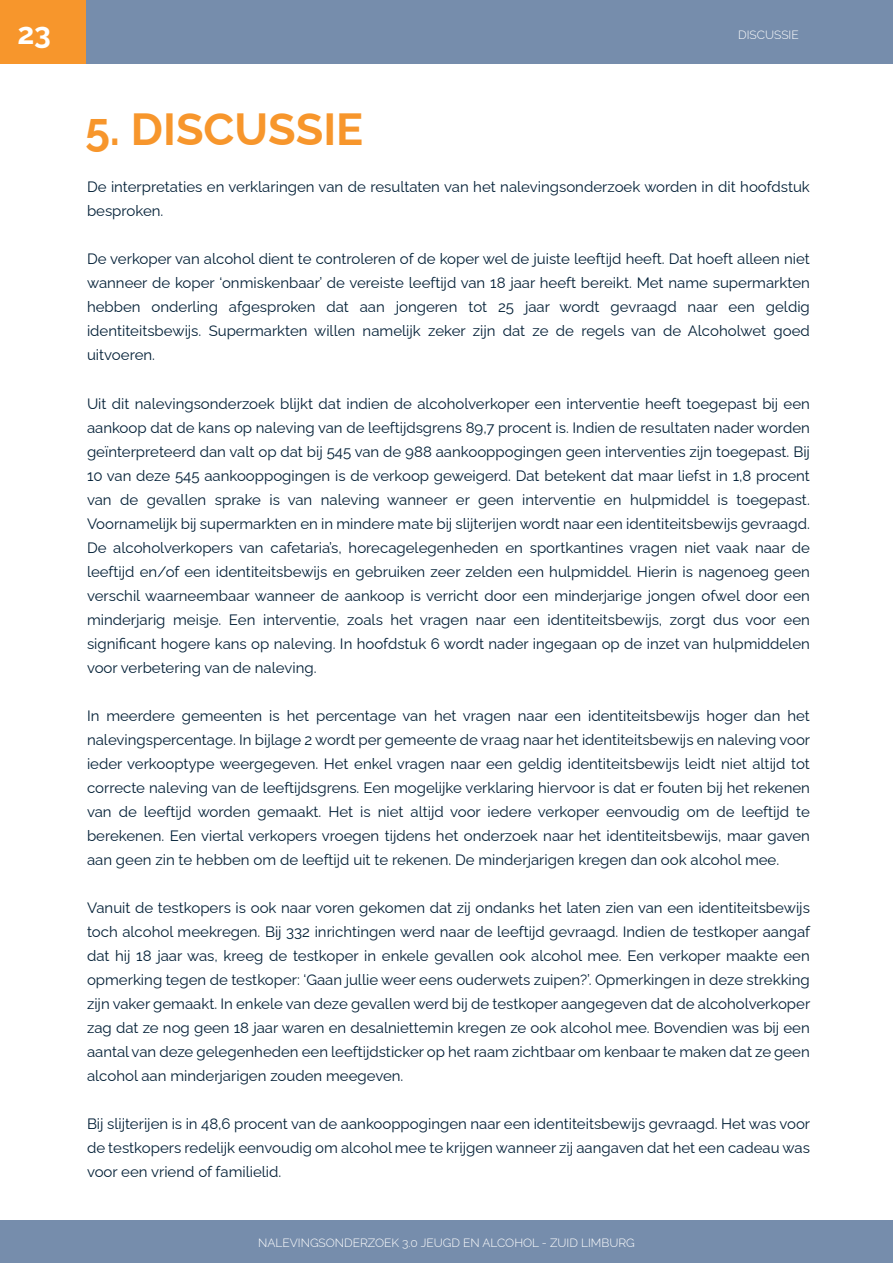
<style>
.page{position:relative;width:893px;height:1263px;background:#fff}
.page>*{position:absolute;margin:0;border:0;box-sizing:border-box;transform-origin:0 0}
.t1{font:700 45px "Raleway";color:#f7962c}
.t2{font:700 30px "Raleway";color:#fff}
.t3{font:15px/24px "Raleway";color:#021f36;text-align:justify}
.t4{font:300 12px "Raleway";color:#fff}
</style>
<div class="page">
<div style="left:0;top:0;width:893px;height:64px;background:#768dac"></div>
<div style="left:0;top:0;width:85px;height:64px;background:#f7962c"></div>
<div style="left:0;top:1220px;width:893px;height:43px;background:#768dac"></div>
<h2 class="t2" style="left:17px;top:9px;width:35px">23</h2>
<p class="t4" style="left:738px;top:25px;width:62px">DISCUSSIE</p>
<h1 class="t1" style="left:85px;top:93px;width:280px">5. DISCUSSIE</h1>
<p class="t3" style="left:87px;top:173px;width:724px">De interpretaties en verklaringen van de resultaten van het nalevingsonderzoek worden in dit hoofdstuk besproken.</p>
<p class="t3" style="left:87px;top:245px;width:724px">De verkoper van alcohol dient te controleren of de koper wel de juiste leeftijd heeft. Dat hoeft alleen niet wanneer de koper ‘onmiskenbaar’ de vereiste leeftijd van 18 jaar heeft bereikt. Met name supermarkten hebben onderling afgesproken dat aan jongeren tot 25 jaar wordt gevraagd naar een geldig identiteitsbewijs. Supermarkten willen namelijk zeker zijn dat ze de regels van de Alcoholwet goed uitvoeren.</p>
<p class="t3" style="left:87px;top:389px;width:724px">Uit dit nalevingsonderzoek blijkt dat indien de alcoholverkoper een interventie heeft toegepast bij een aankoop dat de kans op naleving van de leeftijdsgrens 89,7 procent is. Indien de resultaten nader worden geïnterpreteerd dan valt op dat bij 545 van de 988 aankooppogingen geen interventies zijn toegepast. Bij 10 van deze 545 aankooppogingen is de verkoop geweigerd. Dat betekent dat maar liefst in 1,8 procent van de gevallen sprake is van naleving wanneer er geen interventie en hulpmiddel is toegepast.<br>Voornamelijk bij supermarkten en in mindere mate bij slijterijen wordt naar een identiteitsbewijs gevraagd.<br>De alcoholverkopers van cafetaria’s, horecagelegenheden en sportkantines vragen niet vaak naar de leeftijd en/of een identiteitsbewijs en gebruiken zeer zelden een hulpmiddel. Hierin is nagenoeg geen verschil waarneembaar wanneer de aankoop is verricht door een minderjarige jongen ofwel door een minderjarig meisje. Een interventie, zoals het vragen naar een identiteitsbewijs, zorgt dus voor een significant hogere kans op naleving. In hoofdstuk 6 wordt nader ingegaan op de inzet van hulpmiddelen voor verbetering van de naleving.</p>
<p class="t3" style="left:87px;top:701px;width:725px">In meerdere gemeenten is het percentage van het vragen naar een identiteitsbewijs hoger dan het nalevingspercentage. In bijlage 2 wordt per gemeente de vraag naar het identiteitsbewijs en naleving voor ieder verkooptype weergegeven. Het enkel vragen naar een geldig identiteitsbewijs leidt niet altijd tot correcte naleving van de leeftijdsgrens. Een mogelijke verklaring hiervoor is dat er fouten bij het rekenen van de leeftijd worden gemaakt. Het is niet altijd voor iedere verkoper eenvoudig om de leeftijd te berekenen. Een viertal verkopers vroegen tijdens het onderzoek naar het identiteitsbewijs, maar gaven aan geen zin te hebben om de leeftijd uit te rekenen. De minderjarigen kregen dan ook alcohol mee.</p>
<p class="t3" style="left:87px;top:893px;width:725px">Vanuit de testkopers is ook naar voren gekomen dat zij ondanks het laten zien van een identiteitsbewijs toch alcohol meekregen. Bij 332 inrichtingen werd naar de leeftijd gevraagd. Indien de testkoper aangaf dat hij 18 jaar was, kreeg de testkoper in enkele gevallen ook alcohol mee. Een verkoper maakte een opmerking tegen de testkoper: ‘Gaan jullie weer eens ouderwets zuipen?’. Opmerkingen in deze strekking zijn vaker gemaakt. In enkele van deze gevallen werd bij de testkoper aangegeven dat de alcoholverkoper zag dat ze nog geen 18 jaar waren en desalniettemin kregen ze ook alcohol mee. Bovendien was bij een aantal van deze gelegenheden een leeftijdsticker op het raam zichtbaar om kenbaar te maken dat ze geen alcohol aan minderjarigen zouden meegeven.</p>
<p class="t3" style="left:87px;top:1109px;width:725px">Bij slijterijen is in 48,6 procent van de aankooppogingen naar een identiteitsbewijs gevraagd. Het was voor de testkopers redelijk eenvoudig om alcohol mee te krijgen wanneer zij aangaven dat het een cadeau was voor een vriend of familielid.</p>
<p class="t4" style="left:258px;top:1233px;width:378px">NALEVINGSONDERZOEK 3.0 JEUGD EN ALCOHOL - ZUID LIMBURG</p>
</div>
